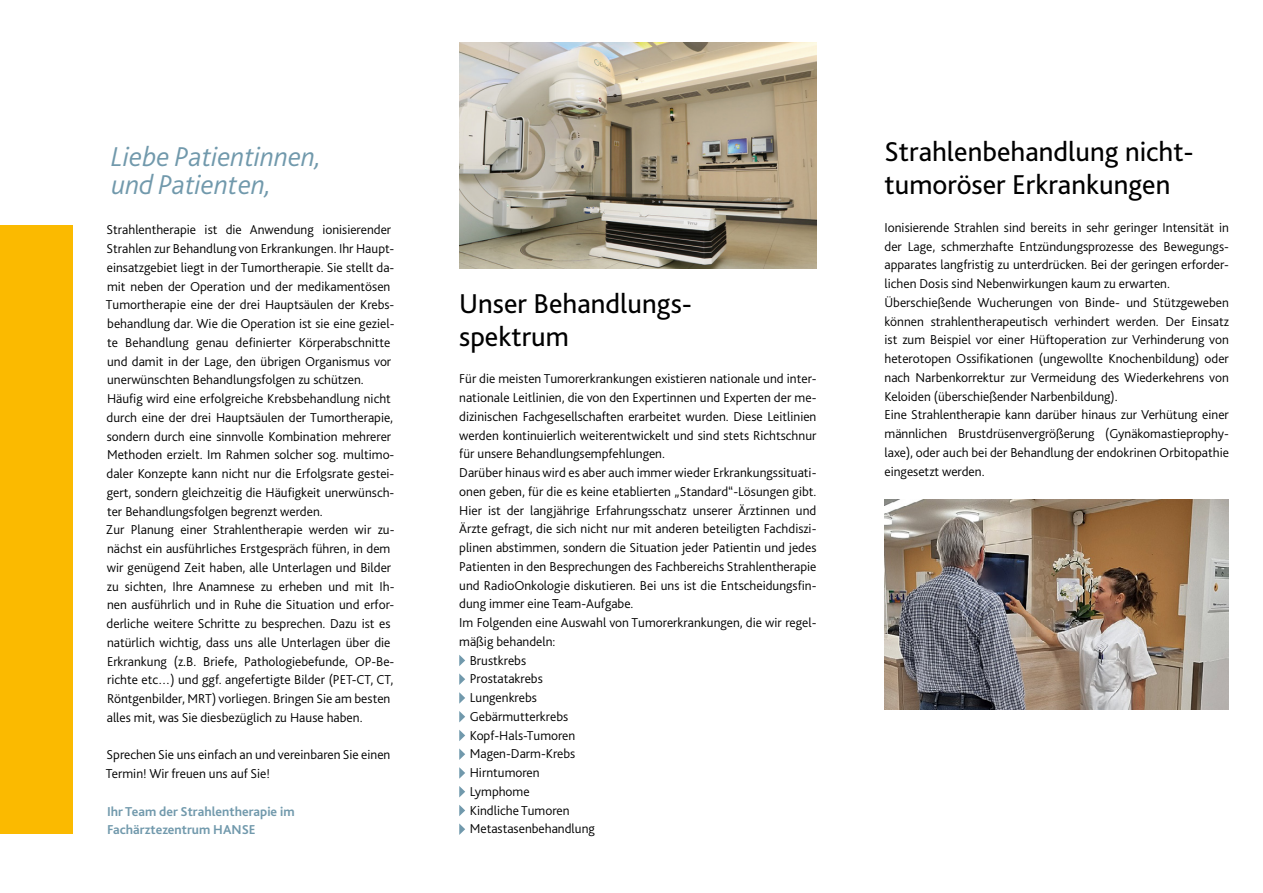
<style>
.page{position:relative;width:1263px;height:893px;background:#fff}
.page>*{position:absolute;margin:0;border:0;box-sizing:border-box;transform-origin:0 0}
.t1{font:28.5px/33px "Bliss 2";color:#000}
.t2{font:italic 300 28.5px/28.2px "Bliss 2";color:#7199ac}
.t3{font:300 13.5px/18.8px "Bliss 2";color:#000}
.t4{font:700 13.5px/18.8px "Bliss 2";color:#7199ac}
</style>
<div class="page">
<div style="left:0;top:225px;width:72px;height:608px;background:#fbba00"></div>
<svg style="left:459px;top:655px;width:6px;height:11px"></svg>
<svg style="left:459px;top:673px;width:6px;height:12px"></svg>
<svg style="left:459px;top:692px;width:6px;height:12px"></svg>
<svg style="left:459px;top:711px;width:6px;height:11px"></svg>
<svg style="left:459px;top:730px;width:6px;height:11px"></svg>
<svg style="left:459px;top:748px;width:6px;height:12px"></svg>
<svg style="left:459px;top:767px;width:6px;height:12px"></svg>
<svg style="left:459px;top:786px;width:6px;height:11px"></svg>
<svg style="left:459px;top:805px;width:6px;height:11px"></svg>
<svg style="left:459px;top:823px;width:6px;height:12px"></svg>
<img style="left:459px;top:43px;width:357px;height:226px">
<img style="left:884px;top:499px;width:345px;height:211px">
<h1 class="t2" style="left:111px;top:142px;width:212px">Liebe Patientinnen, und Patienten,</h1>
<p class="t3" style="left:106px;top:220px;width:290px">Strahlentherapie ist die Anwendung ionisierender Strahlen zur Behandlung von Erkrankungen. Ihr Haupt&shy;einsatzgebiet liegt in der Tumortherapie. Sie stellt da&shy;mit neben der Operation und der medikamentösen Tumortherapie eine der drei Hauptsäulen der Krebs&shy;behandlung dar. Wie die Operation ist sie eine geziel&shy;te Behandlung genau definierter Körperabschnitte und damit in der Lage, den übrigen Organismus vor unerwünschten Behandlungsfolgen zu schützen.<br>Häufig wird eine erfolgreiche Krebsbehandlung nicht durch eine der drei Hauptsäulen der Tumortherapie, sondern durch eine sinnvolle Kombination mehrerer Methoden erzielt. Im Rahmen solcher sog. multimo&shy;daler Konzepte kann nicht nur die Erfolgsrate gestei&shy;gert, sondern gleichzeitig die Häufigkeit unerwünsch&shy;ter Behandlungsfolgen begrenzt werden.<br>Zur Planung einer Strahlentherapie werden wir zu&shy;nächst ein ausführliches Erstgespräch führen, in dem wir genügend Zeit haben, alle Unterlagen und Bilder zu sichten, Ihre Anamnese zu erheben und mit Ih&shy;nen ausführlich und in Ruhe die Situation und erfor&shy;derliche weitere Schritte zu besprechen. Dazu ist es natürlich wichtig, dass uns alle Unterlagen über die Erkrankung (z.B. Briefe, Pathologiebefunde, OP-Be&shy;richte etc…) und ggf. angefertigte Bilder (PET-CT, CT, Röntgenbilder, MRT) vorliegen. Bringen Sie am besten alles mit, was Sie diesbezüglich zu Hause haben.</p>
<p class="t3" style="left:106px;top:745px;width:286px">Sprechen Sie uns einfach an und vereinbaren Sie einen<br>Termin! Wir freuen uns auf Sie!</p>
<p class="t4" style="left:107px;top:801px;width:189px">Ihr Team der Strahlentherapie im<br>Fachärztezentrum HANSE</p>
<h1 class="t1" style="left:459px;top:286px;width:234px">Unser Behandlungs&shy;spektrum</h1>
<p class="t3" style="left:459px;top:369px;width:359px">Für die meisten Tumorerkrankungen existieren nationale und inter-</p>
<p class="t3" style="left:459px;top:388px;width:359px">nationale Leitlinien, die von den Expertinnen und Experten der me-</p>
<p class="t3" style="left:459px;top:407px;width:359px">dizinischen Fachgesellschaften erarbeitet wurden. Diese Leitlinien</p>
<p class="t3" style="left:459px;top:425px;width:359px">werden kontinuierlich weiterentwickelt und sind stets Richtschnur</p>
<p class="t3" style="left:459px;top:444px;width:207px">für unsere Behandlungsempfehlungen.</p>
<p class="t3" style="left:459px;top:463px;width:359px">Darüber hinaus wird es aber auch immer wieder Erkrankungssituati-</p>
<p class="t3" style="left:459px;top:482px;width:359px">onen geben, für die es keine etablierten „Standard“-Lösungen gibt.</p>
<p class="t3" style="left:459px;top:500px;width:359px">Hier ist der langjährige Erfahrungsschatz unserer Ärztinnen und</p>
<p class="t3" style="left:459px;top:519px;width:359px">Ärzte gefragt, die sich nicht nur mit anderen beteiligten Fachdiszi-</p>
<p class="t3" style="left:459px;top:538px;width:359px">plinen abstimmen, sondern die Situation jeder Patientin und jedes</p>
<p class="t3" style="left:459px;top:557px;width:359px">Patienten in den Besprechungen des Fachbereichs Strahlentherapie</p>
<p class="t3" style="left:459px;top:575px;width:359px">und RadioOnkologie diskutieren. Bei uns ist die Entscheidungsfin-</p>
<p class="t3" style="left:459px;top:594px;width:176px">dung immer eine Team-Aufgabe.</p>
<p class="t3" style="left:459px;top:613px;width:359px">Im Folgenden eine Auswahl von Tumorerkrankungen, die wir regel-</p>
<p class="t3" style="left:459px;top:632px;width:98px">mäßig behandeln:</p>
<p class="t3" style="left:470px;top:650px;width:58px">Brustkrebs</p>
<p class="t3" style="left:470px;top:669px;width:75px">Prostatakrebs</p>
<p class="t3" style="left:470px;top:688px;width:69px">Lungenkrebs</p>
<p class="t3" style="left:470px;top:707px;width:100px">Gebärmutterkrebs</p>
<p class="t3" style="left:470px;top:725px;width:107px">Kopf-Hals-Tumoren</p>
<p class="t3" style="left:470px;top:744px;width:107px">Magen-Darm-Krebs</p>
<p class="t3" style="left:470px;top:763px;width:71px">Hirntumoren</p>
<p class="t3" style="left:470px;top:782px;width:61px">Lymphome</p>
<p class="t3" style="left:470px;top:800px;width:101px">Kindliche Tumoren</p>
<p class="t3" style="left:470px;top:819px;width:127px">Metastasenbehandlung</p>
<h1 class="t1" style="left:884px;top:135px;width:311px">Strahlenbehandlung nicht&shy;tumoröser Erkrankungen</h1>
<p class="t3" style="left:884px;top:218px;width:346px">Ionisierende Strahlen sind bereits in sehr geringer Intensität in der Lage, schmerzhafte Entzündungsprozesse des Bewegungs&shy;apparates langfristig zu unterdrücken. Bei der geringen erforder&shy;lichen Dosis sind Nebenwirkungen kaum zu erwarten.<br>Überschießende Wucherungen von Binde- und Stützgeweben können strahlentherapeutisch verhindert werden. Der Einsatz ist zum Beispiel vor einer Hüftoperation zur Verhinderung von heterotopen Ossifikationen (ungewollte Knochenbildung) oder nach Narbenkorrektur zur Vermeidung des Wiederkehrens von Keloiden (überschießender Narbenbildung).<br>Eine Strahlentherapie kann darüber hinaus zur Verhütung einer männlichen Brustdrüsenvergrößerung (Gynäkomastieprophy&shy;laxe), oder auch bei der Behandlung der endokrinen Orbitopathie eingesetzt werden.</p>
</div>
